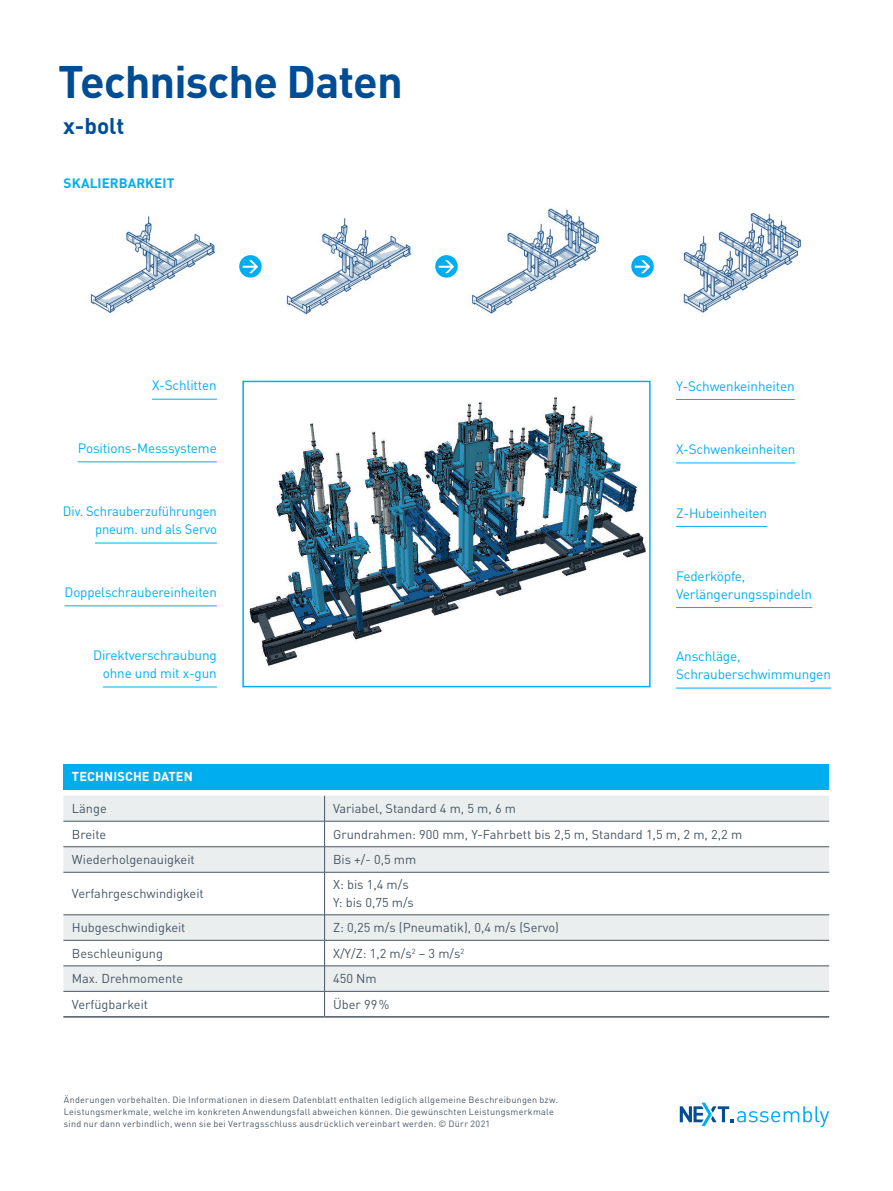
<style>
.page{position:relative;width:893px;height:1191px;background:#fff}
.page>*{position:absolute;margin:0;border:0;box-sizing:border-box;transform-origin:0 0}
.t1{font:700 45px "DIN Pro";letter-spacing:-.02em;color:#014d95}
.t2{font:700 22.5px "DIN Pro";color:#014d95}
.t3{font:13.5px/18px "DIN Pro";letter-spacing:-.01em;color:#00aeef}
.t4{font:13.5px/18px "DIN Pro";letter-spacing:-.01em;color:#00aeef;text-align:right;scale:.96 1}
.t5{font:700 13.5px "DIN Pro";letter-spacing:.005em;color:#00aeef}
.t6{font:12.75px/18px "DIN Pro";color:#465664}
.t7{font:700 12.75px "DIN Pro";letter-spacing:.01em;color:#fff}
.t8{font:9px/12px "DIN Pro";letter-spacing:.03em;color:#465664}
</style>
<div class="page">
<img style="left:90px;top:216px;width:151px;height:97px">
<img style="left:260px;top:218px;width:152px;height:97px">
<img style="left:435px;top:208px;width:178px;height:173px">
<img style="left:650px;top:212px;width:151px;height:169px">
<img style="left:249px;top:397px;width:397px;height:269px">
<div style="left:242px;top:381px;width:409px;height:306px;border:2px solid #00aeef"></div>
<svg style="left:239px;top:255px;width:23px;height:23px"></svg>
<svg style="left:243px;top:260px;width:15px;height:13px"></svg>
<svg style="left:435px;top:255px;width:23px;height:23px"></svg>
<svg style="left:439px;top:260px;width:15px;height:13px"></svg>
<svg style="left:631px;top:255px;width:23px;height:23px"></svg>
<svg style="left:635px;top:260px;width:15px;height:13px"></svg>
<div style="left:63px;top:764px;width:766px;height:25px;background:#00aeef"></div>
<svg style="left:63px;top:795px;width:766px;height:26px;background:#e9ecec"></svg>
<svg style="left:63px;top:822px;width:766px;height:194px"></svg>
<hr style="left:63px;top:821px;width:262px;height:1px;background:#465664">
<hr style="left:63px;top:846px;width:262px;height:1px;background:#465664">
<hr style="left:325px;top:821px;width:504px;height:1px;background:#465664">
<hr style="left:325px;top:846px;width:504px;height:1px;background:#465664">
<hr style="left:63px;top:1016px;width:262px;height:1px;background:#465664">
<hr style="left:325px;top:1016px;width:504px;height:1px;background:#465664">
<hr style="left:63px;top:872px;width:261px;height:1px;background:#465664">
<hr style="left:325px;top:872px;width:504px;height:1px;background:#465664">
<hr style="left:63px;top:914px;width:261px;height:1px;background:#465664">
<hr style="left:325px;top:914px;width:504px;height:1px;background:#465664">
<hr style="left:63px;top:940px;width:261px;height:1px;background:#465664">
<hr style="left:325px;top:940px;width:504px;height:1px;background:#465664">
<hr style="left:63px;top:965px;width:261px;height:1px;background:#465664">
<hr style="left:325px;top:965px;width:504px;height:1px;background:#465664">
<hr style="left:63px;top:991px;width:261px;height:1px;background:#465664">
<hr style="left:325px;top:991px;width:504px;height:1px;background:#465664">
<hr style="left:324px;top:872px;width:1px;height:42px;background:#465664">
<svg style="left:324px;top:914px;width:1px;height:102px"></svg>
<svg style="left:324px;top:795px;width:1px;height:77px"></svg>
<hr style="left:676px;top:399px;width:119px;height:1px;background:#00aeef">
<hr style="left:676px;top:463px;width:119px;height:1px;background:#00aeef">
<hr style="left:676px;top:526px;width:91px;height:1px;background:#00aeef">
<hr style="left:676px;top:607px;width:136px;height:1px;background:#00aeef">
<hr style="left:676px;top:688px;width:155px;height:1px;background:#00aeef">
<hr style="left:103px;top:686px;width:114px;height:1px;background:#00aeef">
<hr style="left:95px;top:543px;width:122px;height:1px;background:#00aeef">
<hr style="left:78px;top:461px;width:139px;height:1px;background:#00aeef">
<hr style="left:64px;top:605px;width:153px;height:1px;background:#00aeef">
<hr style="left:152px;top:399px;width:65px;height:1px;background:#00aeef">
<svg style="left:680px;top:1102px;width:149px;height:25px"></svg>
<h1 class="t1" style="left:58px;top:46px;width:346px">Technische Daten</h1>
<h2 class="t2" style="left:63px;top:108px;width:63px">x-bolt</h2>
<p class="t5" style="left:64px;top:172px;width:112px">SKALIERBARKEIT</p>
<p class="t3" style="left:152px;top:375px;width:66px">X-Schlitten</p>
<p class="t3" style="left:78px;top:438px;width:141px">Positions-Messsysteme</p>
<p class="t4" style="left:63px;top:501px;width:162px">Div. Schrauberzuführungen pneum. und als Servo</p>
<p class="t3" style="left:65px;top:582px;width:154px">Doppelschraubereinheiten</p>
<p class="t3" style="left:93px;top:645px;width:125px;text-align:right">Direktverschraubung ohne und mit x-gun</p>
<p class="t3" style="left:676px;top:375px;width:120px">Y-Schwenkeinheiten</p>
<p class="t3" style="left:676px;top:439px;width:121px">X-Schwenkeinheiten</p>
<p class="t3" style="left:676px;top:502px;width:93px">Z-Hubeinheiten</p>
<p class="t3" style="left:676px;top:565px;width:138px">Federköpfe,<br>Verlängerungsspindeln</p>
<p class="t3" style="left:676px;top:646px;width:156px">Anschläge,<br>Schrauberschwimmungen</p>
<p class="t7" style="left:72px;top:767px;width:122px">TECHNISCHE DATEN</p>
<p class="t6" style="left:72px;top:798px;width:36px">Länge</p>
<p class="t6" style="left:333px;top:798px;width:184px">Variabel, Standard 4 m, 5 m, 6 m</p>
<p class="t6" style="left:72px;top:824px;width:36px">Breite</p>
<p class="t6" style="left:333px;top:824px;width:411px">Grundrahmen: 900 mm, Y-Fahrbett bis 2,5 m, Standard 1,5 m, 2 m, 2,2 m</p>
<p class="t6" style="left:72px;top:849px;width:124px">Wiederholgenauigkeit</p>
<p class="t6" style="left:333px;top:849px;width:85px">Bis +/- 0,5 mm</p>
<p class="t6" style="left:72px;top:883px;width:133px">Verfahrgeschwindigkeit</p>
<p class="t6" style="left:333px;top:874px;width:82px">X: bis 1,4 m/s<br>Y: bis 0,75 m/s</p>
<p class="t6" style="left:72px;top:917px;width:115px">Hubgeschwindigkeit</p>
<p class="t6" style="left:333px;top:917px;width:227px">Z: 0,25 m/s (Pneumatik), 0,4 m/s (Servo)</p>
<p class="t6" style="left:72px;top:943px;width:93px">Beschleunigung</p>
<p class="t6" style="left:333px;top:943px;width:133px">X/Y/Z: 1,2 m/s<sup>2</sup> – 3 m/s<sup>2</sup></p>
<p class="t6" style="left:72px;top:968px;width:113px">Max. Drehmomente</p>
<p class="t6" style="left:333px;top:968px;width:45px">450 Nm</p>
<p class="t6" style="left:72px;top:993px;width:78px">Verfügbarkeit</p>
<p class="t6" style="left:333px;top:993px;width:58px">Über 99%</p>
<p class="t8" style="left:64px;top:1093px;width:496px">Änderungen vorbehalten. Die Informationen in diesem Datenblatt enthalten lediglich allgemeine Beschreibungen bzw.<br>Leistungsmerkmale, welche im konkreten Anwendungsfall abweichen können. Die gewünschten Leistungsmerkmale sind nur dann verbindlich, wenn sie bei Vertragsschluss ausdrücklich vereinbart werden. © Dürr 2021</p>
</div>
